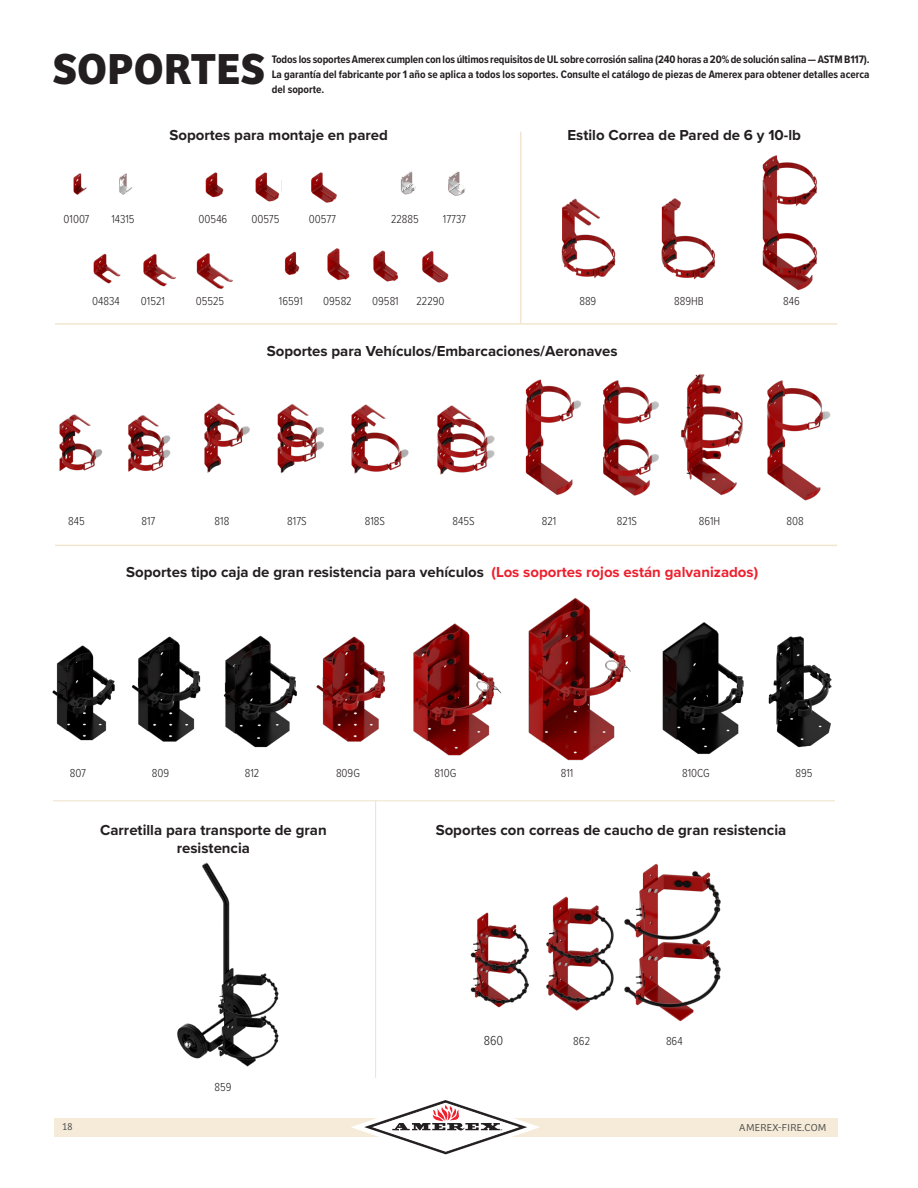
<style>
.page{position:relative;width:918px;height:1188px;background:#fff}
.page>*{position:absolute;margin:0;border:0;box-sizing:border-box;transform-origin:0 0}
.Wet_Chem_Title{font:700 45px "Bree";letter-spacing:.01em;color:#231f20}
.t1{font:700 15px/18px "Proxima Nova";color:#231f20;text-align:center}
.t2{font:300 13.5px "Proxima Soft Cond";color:#231f20}
.t3{font:300 12px "Proxima Soft Cond";color:#231f20}
.t4{font:700 11.25px/15px "Proxima Nova Cond";color:#231f20}
.t5{font:300 10.5px "Bree";letter-spacing:.03em;color:#4b4c4d}
.t6{font:4.5px "Myriad Pro";color:#231f20}
.s1{color:#ee1f2d}
</style>
<div class="page">
<img style="left:177px;top:862px;width:102px;height:205px">
<img style="left:470px;top:863px;width:251px;height:159px">
<img style="left:561px;top:198px;width:55px;height:80px">
<hr style="left:55px;top:323px;width:782px;height:2px;background:#f2e5cf">
<hr style="left:55px;top:545px;width:782px;height:1px;background:#f2e5cf">
<hr style="left:53px;top:800px;width:782px;height:1px;background:#f2e5cf">
<hr style="left:520px;top:132px;width:2px;height:191px;background:#f2e5cf">
<hr style="left:375px;top:800px;width:1px;height:278px;background:#f2e5cf">
<img style="left:73px;top:173px;width:14px;height:22px">
<img style="left:52px;top:598px;width:780px;height:163px">
<img style="left:59px;top:414px;width:44px;height:57px">
<img style="left:128px;top:415px;width:43px;height:57px">
<img style="left:204px;top:403px;width:46px;height:70px">
<img style="left:277px;top:404px;width:47px;height:70px">
<img style="left:351px;top:404px;width:58px;height:70px">
<img style="left:437px;top:405px;width:58px;height:70px">
<img style="left:525px;top:379px;width:134px;height:117px">
<img style="left:681px;top:374px;width:62px;height:121px">
<img style="left:767px;top:380px;width:64px;height:121px">
<img style="left:661px;top:198px;width:55px;height:82px">
<img style="left:762px;top:155px;width:55px;height:136px">
<img style="left:205px;top:172px;width:19px;height:26px">
<img style="left:255px;top:172px;width:24px;height:30px">
<img style="left:311px;top:172px;width:26px;height:31px">
<img style="left:400px;top:171px;width:16px;height:24px">
<img style="left:448px;top:171px;width:18px;height:25px">
<img style="left:119px;top:173px;width:14px;height:22px">
<img style="left:93px;top:253px;width:28px;height:31px">
<img style="left:143px;top:254px;width:32px;height:33px">
<img style="left:197px;top:253px;width:36px;height:36px">
<img style="left:284px;top:251px;width:16px;height:24px">
<img style="left:327px;top:248px;width:23px;height:33px">
<img style="left:373px;top:250px;width:25px;height:32px">
<img style="left:422px;top:250px;width:27px;height:33px">
<div style="left:54px;top:1118px;width:784px;height:18px;background:#f5ebd8"></div>
<svg style="left:351px;top:1100px;width:189px;height:55px"></svg>
<p class="Wet_Chem_Title" style="left:53px;top:33px;width:214px">SOPORTES</p>
<p class="t4" style="left:272px;top:52px;width:600px">Todos los soportes Amerex cumplen con los últimos requisitos de UL sobre corrosión salina (240 horas a 20% de solución salina — ASTM B117).</p>
<p class="t4" style="left:272px;top:67px;width:599px">La garantía del fabricante por 1 año se aplica a todos los soportes. Consulte el catálogo de piezas de Amerex para obtener detalles acerca del soporte.</p>
<p class="t1" style="left:170px;top:125px;width:220px">Soportes para montaje en pared</p>
<p class="t3" style="left:64px;top:210px;width:27px">01007</p>
<p class="t3" style="left:111px;top:210px;width:25px">14315</p>
<p class="t3" style="left:199px;top:210px;width:30px">00546</p>
<p class="t3" style="left:252px;top:210px;width:29px">00575</p>
<p class="t3" style="left:309px;top:210px;width:29px">00577</p>
<p class="t3" style="left:391px;top:210px;width:29px">22885</p>
<p class="t3" style="left:443px;top:210px;width:25px">17737</p>
<p class="t1" style="left:568px;top:125px;width:235px">Estilo Correa de Pared de 6 y 10-lb</p>
<p class="t3" style="left:92px;top:292px;width:29px">04834</p>
<p class="t3" style="left:141px;top:292px;width:26px">01521</p>
<p class="t3" style="left:196px;top:292px;width:30px">05525</p>
<p class="t3" style="left:279px;top:292px;width:26px">16591</p>
<p class="t3" style="left:323px;top:292px;width:30px">09582</p>
<p class="t3" style="left:372px;top:292px;width:28px">09581</p>
<p class="t3" style="left:416px;top:292px;width:30px">22290</p>
<p class="t3" style="left:579px;top:292px;width:19px">889</p>
<p class="t3" style="left:674px;top:292px;width:31px">889HB</p>
<p class="t3" style="left:783px;top:292px;width:18px">846</p>
<p class="t1" style="left:267px;top:342px;width:352px">Soportes para Vehículos/Embarcaciones/Aeronaves</p>
<p class="t3" style="left:68px;top:512px;width:18px">845</p>
<p class="t3" style="left:142px;top:512px;width:15px">817</p>
<p class="t3" style="left:215px;top:512px;width:16px">818</p>
<p class="t3" style="left:287px;top:512px;width:21px">817S</p>
<p class="t3" style="left:365px;top:512px;width:22px">818S</p>
<p class="t3" style="left:452px;top:512px;width:24px">845S</p>
<p class="t3" style="left:542px;top:512px;width:16px">821</p>
<p class="t3" style="left:617px;top:512px;width:22px">821S</p>
<p class="t3" style="left:699px;top:512px;width:23px">861H</p>
<p class="t3" style="left:786px;top:512px;width:19px">808</p>
<p class="t1" style="left:126px;top:563px;width:633px">Soportes tipo caja de gran resistencia para vehículos <span class="s1">(Los soportes rojos están galvanizados)</span></p>
<p class="t3" style="left:70px;top:764px;width:18px">807</p>
<p class="t3" style="left:152px;top:764px;width:19px">809</p>
<p class="t3" style="left:245px;top:764px;width:16px">812</p>
<p class="t3" style="left:336px;top:764px;width:26px">809G</p>
<p class="t3" style="left:435px;top:764px;width:23px">810G</p>
<p class="t3" style="left:561px;top:764px;width:14px">811</p>
<p class="t3" style="left:682px;top:764px;width:29px">810CG</p>
<p class="t3" style="left:795px;top:764px;width:19px">895</p>
<p class="t1" style="left:100px;top:820px;width:228px">Carretilla para transporte de gran resistencia</p>
<p class="t1" style="left:436px;top:820px;width:352px">Soportes con correas de caucho de gran resistencia</p>
<p class="t3" style="left:214px;top:1079px;width:19px">859</p>
<p class="t2" style="left:484px;top:1030px;width:21px">860</p>
<p class="t3" style="left:573px;top:1032px;width:18px">862</p>
<p class="t3" style="left:666px;top:1032px;width:18px">864</p>
<p class="t5" style="left:63px;top:1119px;width:12px">18</p>
<p class="t6" style="left:501px;top:1128px;width:3px">®</p>
<p class="t5" style="left:739px;top:1120px;width:89px">AMEREX-FIRE.COM</p>
</div>
